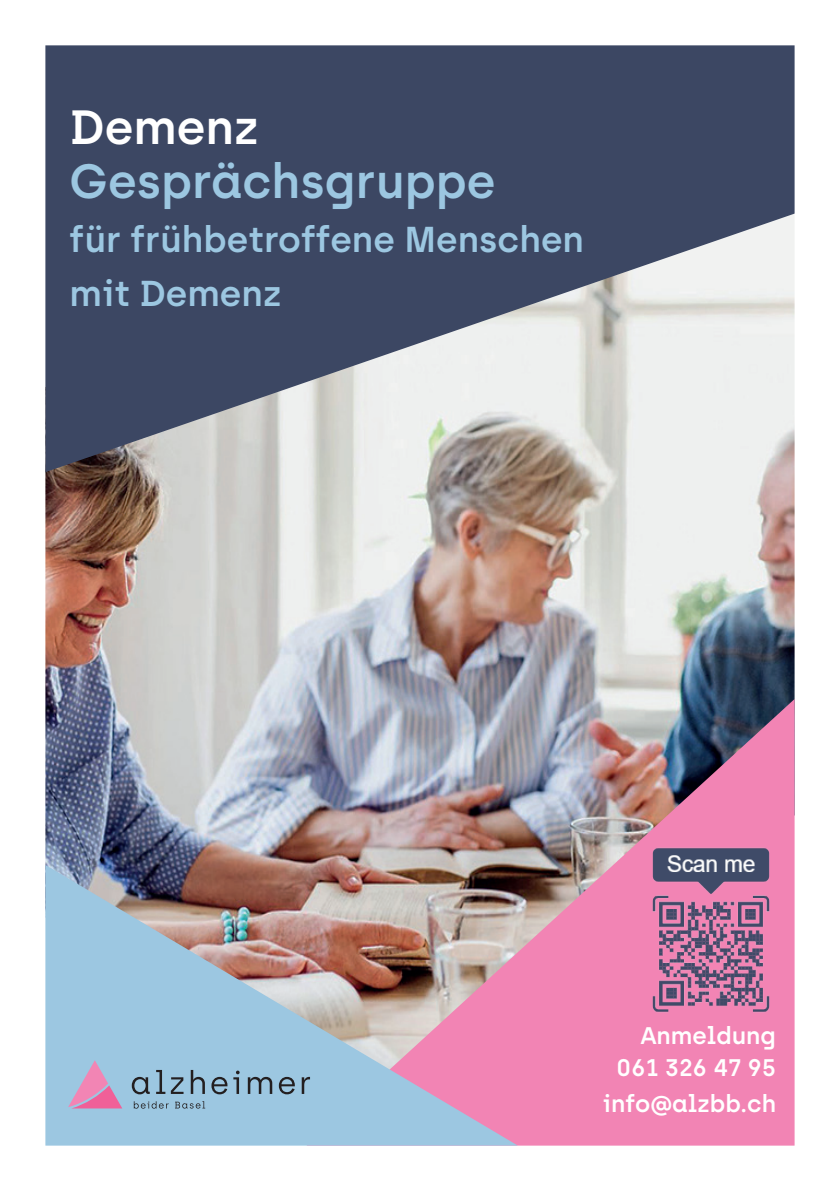
<style>
.page{position:relative;width:840px;height:1191px;background:#fff}
.page>*{position:absolute;margin:0;border:0;box-sizing:border-box;transform-origin:0 0}
.t1{font:600 48px "Archia";color:#9cc7e1}
.t2{font:600 48px "Archia";color:#fff}
.t3{font:600 36px/54px "Archia";color:#9cc7e1}
.t4{font:600 24px/32px "Archia";color:#fff;text-align:right}
</style>
<div class="page">
<img style="left:45px;top:472px;width:749px;height:393px">
<img style="left:306px;top:699px;width:488px;height:446px">
<img style="left:45px;top:865px;width:472px;height:280px">
<svg style="left:68px;top:1060px;width:54px;height:48px;background:#c3a1c6"></svg>
<svg style="left:132px;top:1076px;width:18px;height:18px"></svg>
<svg style="left:156px;top:1070px;width:9px;height:24px"></svg>
<svg style="left:171px;top:1077px;width:12px;height:17px"></svg>
<svg style="left:191px;top:1070px;width:14px;height:24px"></svg>
<svg style="left:211px;top:1076px;width:16px;height:18px"></svg>
<svg style="left:233px;top:1070px;width:6px;height:24px"></svg>
<svg style="left:248px;top:1076px;width:24px;height:18px"></svg>
<svg style="left:279px;top:1076px;width:16px;height:18px"></svg>
<svg style="left:301px;top:1076px;width:9px;height:18px"></svg>
<svg style="left:134px;top:1101px;width:34px;height:7px"></svg>
<svg style="left:175px;top:1101px;width:30px;height:7px"></svg>
<svg style="left:45px;top:45px;width:749px;height:427px;background:#6d7587"></svg>
<img style="left:626px;top:846px;width:167px;height:167px">
<h1 class="t2" style="left:69px;top:98px;width:191px">Demenz</h1>
<h1 class="t1" style="left:69px;top:152px;width:427px">Gesprächsgruppe</h1>
<p class="t3" style="left:69px;top:212px;width:516px">für frühbetroffene Menschen mit Demenz</p>
<p class="t4" style="left:616px;top:1019px;width:161px">Anmeldung<br>061 326 47 95</p>
<p class="t4" style="left:602px;top:1087px;width:174px">info@alzbb.ch</p>
</div>
